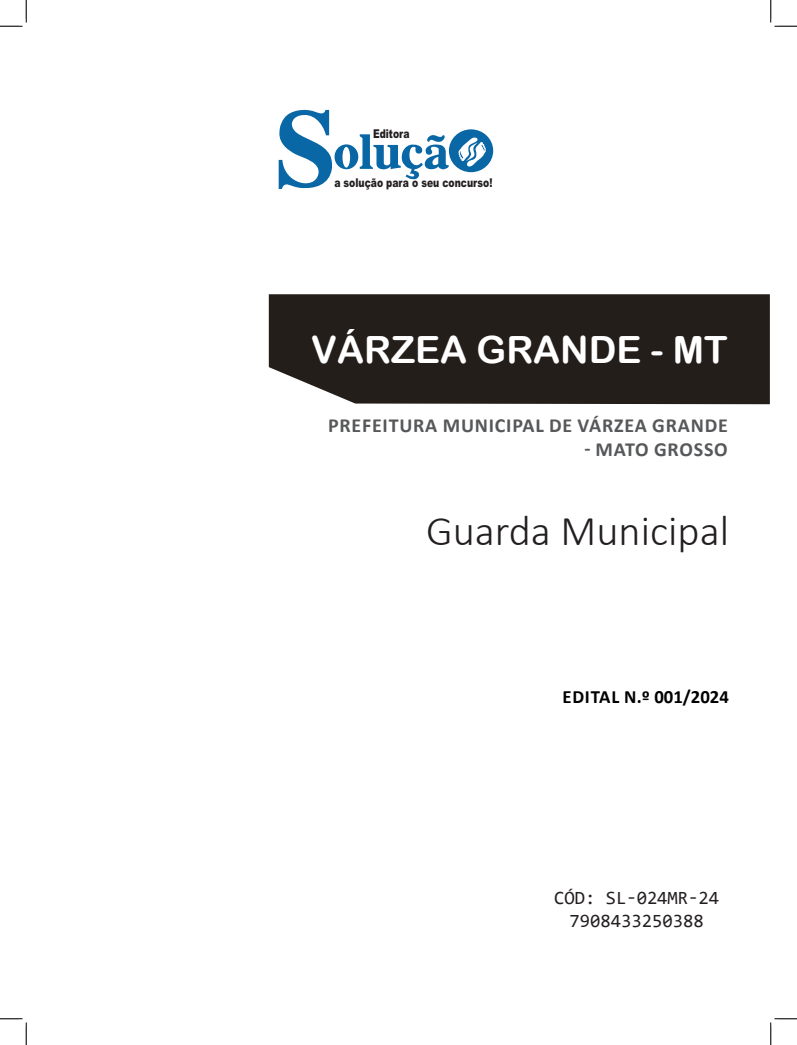
<style>
.page{position:relative;width:797px;height:1045px;background:#fff}
.page>*{position:absolute;margin:0;border:0;box-sizing:border-box;transform-origin:0 0}
.CARGO{font:300 42.5px "Calibri";color:#231f20}
.TÍTULO{font:37.5px "Arial Rounded MT Bold";color:#fff}
.SUBTÍTULO{font:700 20px "Calibri";letter-spacing:.04em;color:#57585a}
.SKU_CÓD{font:18.75px "Consolas";color:#231f20}
.EDITAL{font:700 18.75px "Calibri";color:#000}
.t1{font:900 12.12px "Arial";color:#231f20;scale:.76 1}
</style>
<div class="page">
<div style="left:269px;top:294px;width:500px;height:110px;background:#241e1b"></div>
<svg style="left:279px;top:110px;width:214px;height:79px"></svg>
<svg style="left:0;top:0;width:27px;height:27px"></svg>
<svg style="left:0;top:1018px;width:27px;height:27px"></svg>
<svg style="left:770px;top:0;width:27px;height:27px"></svg>
<svg style="left:770px;top:1018px;width:27px;height:27px"></svg>
<p class="t1" style="left:373px;top:125px;width:50px">Editora</p>
<p class="t1" style="left:334px;top:174px;width:210px">a solução para o seu concurso!</p>
<p class="TÍTULO" style="left:311px;top:327px;width:418px">VÁRZEA GRANDE - MT</p>
<p class="SUBTÍTULO" style="left:328px;top:411px;width:401px">PREFEITURA MUNICIPAL DE VÁRZEA GRANDE</p>
<p class="SUBTÍTULO" style="left:584px;top:435px;width:145px">- MATO GROSSO</p>
<p class="CARGO" style="left:426px;top:504px;width:304px">Guarda Municipal</p>
<p class="EDITAL" style="left:562px;top:683px;width:168px">EDITAL N.º 001/2024</p>
<p class="SKU_CÓD" style="left:554px;top:885px;width:166px">CÓD: SL-024MR-24</p>
<p class="SKU_CÓD" style="left:569px;top:907px;width:136px">7908433250388</p>
</div>
